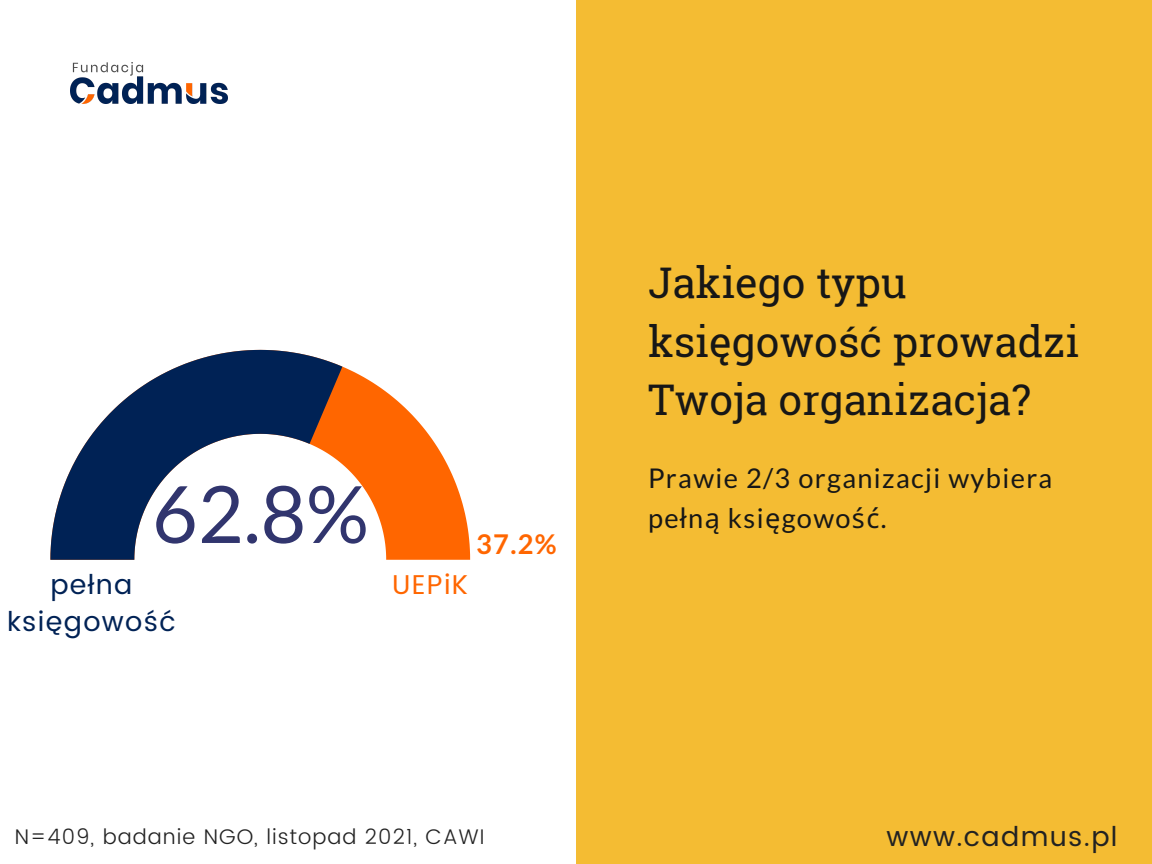
<style>
.page{position:relative;width:1152px;height:864px;background:#fff}
.page>*{position:absolute;margin:0;border:0;box-sizing:border-box;transform-origin:0 0}
.t1{font:79.05px "Lato";color:#31356e}
.t2{font:42.3px/58.5px "Roboto Slab";color:#171717}
.t3{font:27.15px/40.5px "Lato";letter-spacing:.05em;color:#171717}
.t4{font:27.15px "Poppins";letter-spacing:.05em;color:#025}
.t5{font:27.15px "Poppins";letter-spacing:.05em;color:#222}
.t6{font:27.15px "Poppins";letter-spacing:.05em;color:#f60}
.t7{font:700 27.15px "Lato";color:#f60}
.t8{font:300 21.15px "Poppins";letter-spacing:.05em;color:#222}
.s1{font-family:"Noto Sans"}
</style>
<div class="page">
<div style="left:576px;top:0;width:576px;height:864px;background:#f4bc33"></div>
<img style="left:71px;top:63px;width:156px;height:40px">
<svg style="left:342px;top:366px;width:128px;height:194px;fill:#f60"></svg>
<svg style="left:50px;top:350px;width:292px;height:210px"></svg>
<p class="t1" style="left:152px;top:465px;width:218px">62.8%</p>
<p class="t4" style="left:50px;top:569px;width:84px">pełna</p>
<p class="t4" style="left:7px;top:606px;width:170px">księgowość</p>
<p class="t6" style="left:392px;top:569px;width:77px">UEPiK</p>
<p class="t7" style="left:476px;top:527px;width:82px">37.2%</p>
<p class="t8" style="left:15px;top:825px;width:471px">N=409, badanie NGO, listopad 2021, CAWI</p>
<p class="t2" style="left:648px;top:252px;width:433px">Jakiego typu księgowość prowadzi<br>Twoja organizacja?</p>
<p class="t3" style="left:648px;top:457px;width:406px">Prawie 2/3 organizacji wybiera pe<span class="s1">ł</span>n<span class="s1">ą</span> ksi<span class="s1">ę</span>gowo<span class="s1">ść</span>.</p>
<p class="t5" style="left:887px;top:821px;width:232px">www.cadmus.pl</p>
</div>
